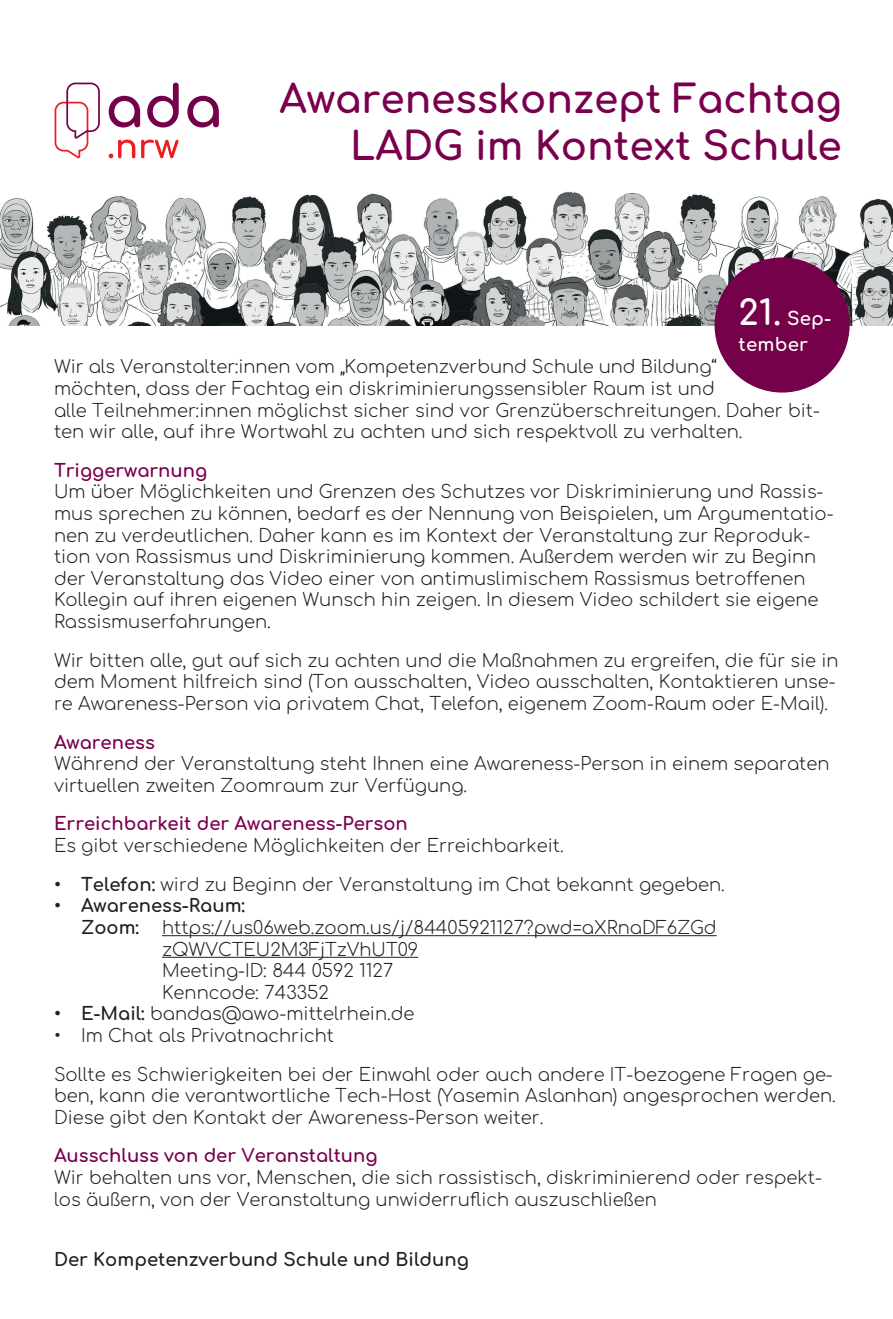
<style>
.page{position:relative;width:893px;height:1319px;background:#fff}
.page>*{position:absolute;margin:0;border:0;box-sizing:border-box;transform-origin:0 0}
.t1{font:39px/46.8px "Comfortaa";color:#79004c;text-align:right}
.t2{font:18.15px/25.3px "Comfortaa";letter-spacing:.01em;color:#fff}
.t3{font:18px/21.6px "Comfortaa";color:#231f20}
.t4{font:18px "Comfortaa";color:#79004c}
.s1{font-size:34.5px}
</style>
<div class="page">
<svg style="left:55px;top:83px;width:45px;height:75px"></svg>
<svg style="left:109px;top:83px;width:110px;height:44px"></svg>
<svg style="left:109px;top:140px;width:26px;height:18px"></svg>
<svg style="left:141px;top:139px;width:38px;height:19px"></svg>
<img style="left:0;top:191px;width:893px;height:134px">
<hr style="left:162px;top:935px;width:555px;height:1px;background:#231f20">
<hr style="left:162px;top:956px;width:256px;height:1px;background:#231f20">
<div style="left:714px;top:257px;width:136px;height:135px;background:#740149;border-radius:50%"></div>
<h1 class="t1" style="left:279px;top:70px;width:564px">Awarenesskonzept Fachtag<br>LADG im Kontext Schule</h1>
<p class="t2" style="left:739px;top:303px;width:94px"><span class="s1">21.</span> Sep&shy;tember</p>
<p class="t3" style="left:54px;top:353px;width:768px">Wir als Veranstalter:innen vom „Kompetenzverbund Schule und Bildung“<br>möchten, dass der Fachtag ein diskriminierungssensibler Raum ist und<br>alle Teilnehmer:innen möglichst sicher sind vor Grenzüberschreitungen. Daher bit&shy;ten wir alle, auf ihre Wortwahl zu achten und sich respektvoll zu verhalten.</p>
<p class="t4" style="left:54px;top:454px;width:155px">Triggerwarnung</p>
<p class="t3" style="left:54px;top:478px;width:781px">Um über Möglichkeiten und Grenzen des Schutzes vor Diskriminierung und Rassis&shy;mus sprechen zu können, bedarf es der Nennung von Beispielen, um Argumentatio&shy;nen zu verdeutlichen. Daher kann es im Kontext der Veranstaltung zur Reproduk&shy;tion von Rassismus und Diskriminierung kommen. Außerdem werden wir zu Beginn der Veranstaltung das Video einer von antimuslimischem Rassismus betroffenen Kollegin auf ihren eigenen Wunsch hin zeigen. In diesem Video schildert sie eigene Rassismuserfahrungen.</p>
<p class="t3" style="left:54px;top:647px;width:786px">Wir bitten alle, gut auf sich zu achten und die Maßnahmen zu ergreifen, die für sie in dem Moment hilfreich sind (Ton ausschalten, Video ausschalten, Kontaktieren unse&shy;re Awareness-Person via privatem Chat, Telefon, eigenem Zoom-Raum oder E-Mail).</p>
<p class="t4" style="left:54px;top:725px;width:102px">Awareness</p>
<p class="t3" style="left:54px;top:750px;width:777px">Während der Veranstaltung steht Ihnen eine Awareness-Person in einem separaten virtuellen zweiten Zoomraum zur Verfügung.</p>
<p class="t4" style="left:54px;top:807px;width:355px">Erreichbarkeit der Awareness-Person</p>
<p class="t3" style="left:54px;top:832px;width:511px">Es gibt verschiedene Möglichkeiten der Erreichbarkeit.</p>
<p class="t3" style="left:54px;top:870px;width:672px">• Telefon: wird zu Beginn der Veranstaltung im Chat bekannt gegeben.</p>
<p class="t3" style="left:81px;top:892px;width:166px;text-indent:-27px">• Awareness-Raum:<br>Zoom:</p>
<p class="t3" style="left:162px;top:914px;width:556px">https://us06web.zoom.us/j/84405921127?pwd=aXRnaDF6ZGd zQWVCTEU2M3FjTzVhUT09<br>Meeting-ID: 844 0592 1127<br>Kenncode: 743352</p>
<p class="t3" style="left:54px;top:1000px;width:362px">• E-Mail: bandas@awo-mittelrhein.de</p>
<p class="t3" style="left:54px;top:1013px;width:780px;line-height:38.5px">• Im Chat als Privatnachricht<br>Sollte es Schwierigkeiten bei der Einwahl oder auch andere IT-bezogene Fragen ge-</p>
<p class="t3" style="left:54px;top:1082px;width:783px">ben, kann die verantwortliche Tech-Host (Yasemin Aslanhan) angesprochen werden.<br>Diese gibt den Kontakt der Awareness-Person weiter.</p>
<p class="t4" style="left:54px;top:1139px;width:325px">Ausschluss von der Veranstaltung</p>
<p class="t3" style="left:54px;top:1164px;width:770px">Wir behalten uns vor, Menschen, die sich rassistisch, diskriminierend oder respekt&shy;los äußern, von der Veranstaltung unwiderruflich auszuschließen</p>
<p class="t3" style="left:54px;top:1246px;width:416px">Der Kompetenzverbund Schule und Bildung</p>
</div>
